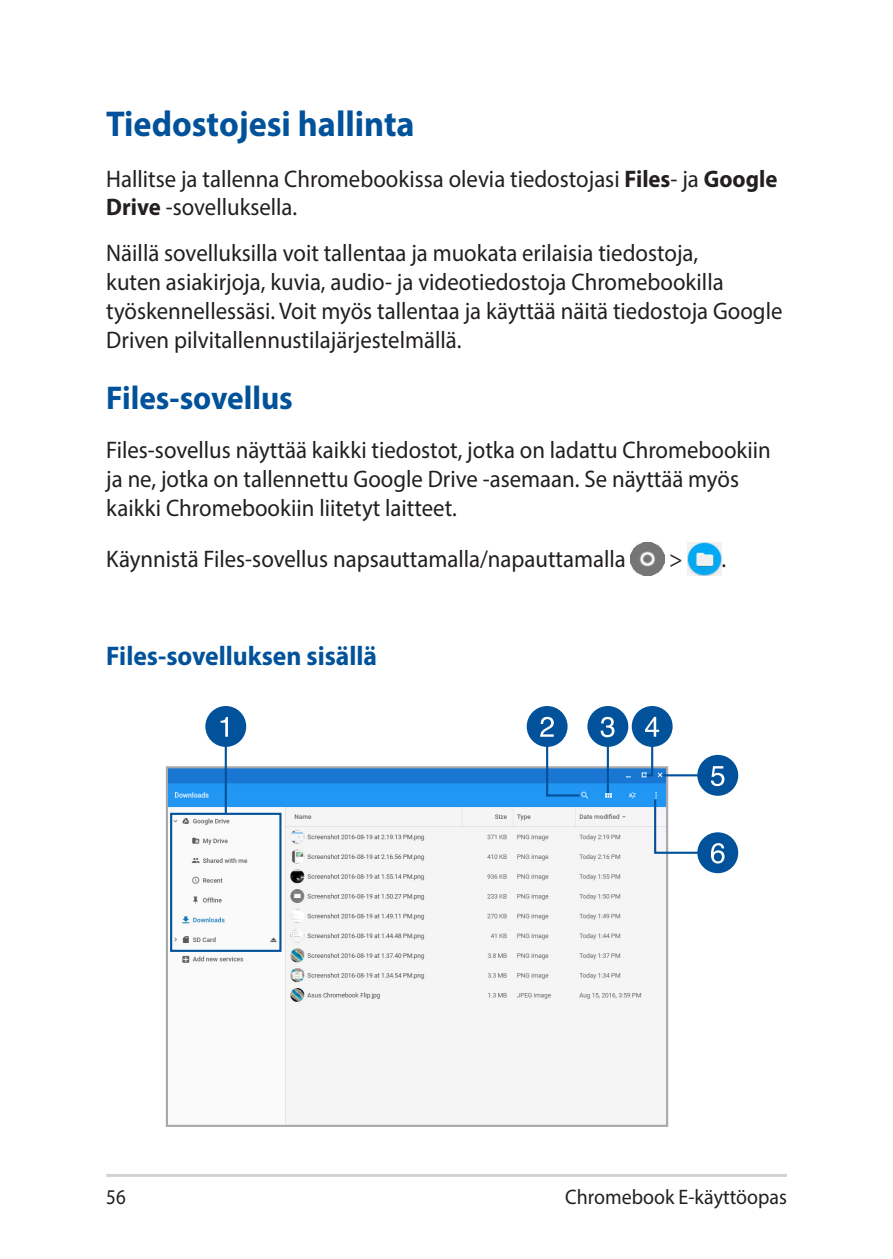
<style>
.page{position:relative;width:893px;height:1259px;background:#fff}
.page>*{position:absolute;margin:0;border:0;box-sizing:border-box;transform-origin:0 0}
.t1{font:700 36px "Myriad Pro";color:#01529a;scale:.95 1}
.t2{font:700 33px "Myriad Pro";color:#01529a;scale:.95 1}
.t3{font:700 27px "Myriad Pro";color:#01529a;scale:.95 1}
.t4{font:24px/28.8px "Myriad Pro";color:#231f20;scale:.95 1}
.t5{font:21px "Myriad Pro";color:#231f20;scale:.95 1}
.t6{font:21px "Myriad Pro";color:#231f20;scale:.9 1}
.s1{font-weight:700}
</style>
<div class="page">
<hr style="left:106px;top:1174px;width:681px;height:3px;background:#d1d2d4">
<img style="left:631px;top:542px;width:33px;height:34px">
<img style="left:688px;top:542px;width:33px;height:34px">
<img style="left:169px;top:769px;width:496px;height:355px">
<div style="left:166px;top:766px;width:502px;height:361px;border:2px solid #a8a9ad"></div>
<hr style="left:225px;top:726px;width:2px;height:88px;background:#01529a">
<div style="left:170px;top:813px;width:111px;height:139px;border:2px solid #01529a"></div>
<div style="left:205px;top:706px;width:41px;height:41px;background:#01529a;border-radius:50%"></div>
<svg style="left:221px;top:717px;width:7px;height:20px"></svg>
<div style="left:527px;top:706px;width:41px;height:41px;background:#01529a;border-radius:50%"></div>
<svg style="left:540px;top:717px;width:42px;height:80px"></svg>
<div style="left:632px;top:706px;width:41px;height:41px;background:#01529a;border-radius:50%"></div>
<svg style="left:644px;top:717px;width:15px;height:60px"></svg>
<div style="left:697px;top:832px;width:41px;height:41px;background:#01529a;border-radius:50%"></div>
<svg style="left:653px;top:797px;width:71px;height:66px"></svg>
<hr style="left:607px;top:726px;width:2px;height:67px;background:#01529a">
<div style="left:587px;top:706px;width:41px;height:41px;background:#01529a;border-radius:50%"></div>
<svg style="left:601px;top:717px;width:13px;height:20px"></svg>
<hr style="left:663px;top:774px;width:55px;height:2px;background:#01529a">
<div style="left:697px;top:755px;width:41px;height:41px;background:#01529a;border-radius:50%"></div>
<svg style="left:711px;top:766px;width:13px;height:20px"></svg>
<h1 class="t1" style="left:106px;top:101px;width:326px">Tiedostojesi hallinta</h1>
<p class="t4" style="left:106px;top:164px;width:708px">Hallitse ja tallenna Chromebookissa olevia tiedostojasi <span class="s1">Files</span>- ja <span class="s1">Google<br>Drive</span> -sovelluksella.</p>
<p class="t4" style="left:106px;top:238px;width:713px">Näillä sovelluksilla voit tallentaa ja muokata erilaisia tiedostoja,<br>kuten asiakirjoja, kuvia, audio- ja videotiedostoja Chromebookilla työskennellessäsi. Voit myös tallentaa ja käyttää näitä tiedostoja Google Driven pilvitallennustilajärjestelmällä.</p>
<h2 class="t2" style="left:106px;top:377px;width:198px">Files-sovellus</h2>
<p class="t4" style="left:106px;top:436px;width:701px">Files-sovellus näyttää kaikki tiedostot, jotka on ladattu Chromebookiin ja ne, jotka on tallennettu Google Drive -asemaan. Se näyttää myös kaikki Chromebookiin liitetyt laitteet.</p>
<p class="t4" style="left:106px;top:544px;width:548px">Käynnistä Files-sovellus napsauttamalla/napauttamalla</p>
<p class="t4" style="left:669px;top:544px;width:61px">&gt; .</p>
<p class="t3" style="left:106px;top:638px;width:287px">Files-sovelluksen sisällä</p>
<p class="t6" style="left:106px;top:1184px;width:23px">56</p>
<p class="t5" style="left:565px;top:1184px;width:235px">Chromebook E-käyttöopas</p>
</div>
